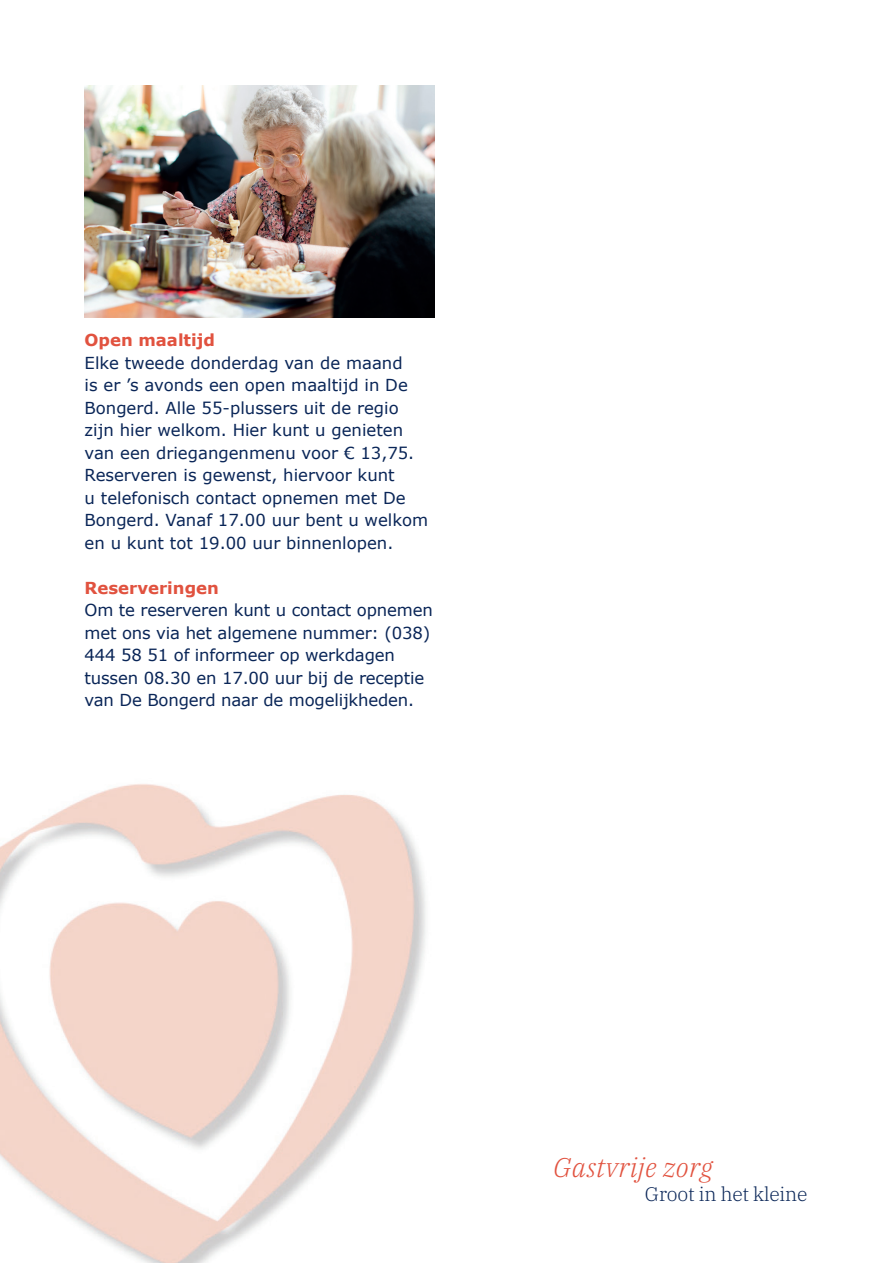
<style>
.page{position:relative;width:893px;height:1263px;background:#fff}
.page>*{position:absolute;margin:0;border:0;box-sizing:border-box;transform-origin:0 0}
.t1{font:italic 300 27px "IBM Plex Serif";letter-spacing:.01em;color:#e1523f}
.t2{font:300 19.5px "IBM Plex Serif";letter-spacing:-.01em;color:#092557}
.t3{font:16.5px/22.5px "Verdana";color:#092557}
.t4{font:700 16.5px "Verdana";color:#e1523f}
</style>
<div class="page">
<img style="left:0;top:784px;width:426px;height:479px">
<img style="left:85px;top:86px;width:349px;height:231px">
<p class="t4" style="left:85px;top:328px;width:132px">Open maaltijd</p>
<p class="t3" style="left:85px;top:351px;width:345px">Elke tweede donderdag van de maand<br>is er ’s avonds een open maaltijd in De Bongerd. Alle 55-plussers uit de regio zijn hier welkom. Hier kunt u genieten van een driegangenmenu voor € 13,75.<br>Reserveren is gewenst, hiervoor kunt<br>u telefonisch contact opnemen met De Bongerd. Vanaf 17.00 uur bent u welkom en u kunt tot 19.00 uur binnenlopen.</p>
<p class="t4" style="left:85px;top:576px;width:136px">Reserveringen</p>
<p class="t3" style="left:85px;top:599px;width:350px">Om te reserveren kunt u contact opnemen met ons via het algemene nummer: (038)<br>444 58 51 of informeer op werkdagen tussen 08.30 en 17.00 uur bij de receptie van De Bongerd naar de mogelijkheden.</p>
<h1 class="t1" style="left:553px;top:1147px;width:161px">Gastvrije zorg</h1>
<p class="t2" style="left:645px;top:1179px;width:164px">Groot in het kleine</p>
</div>
